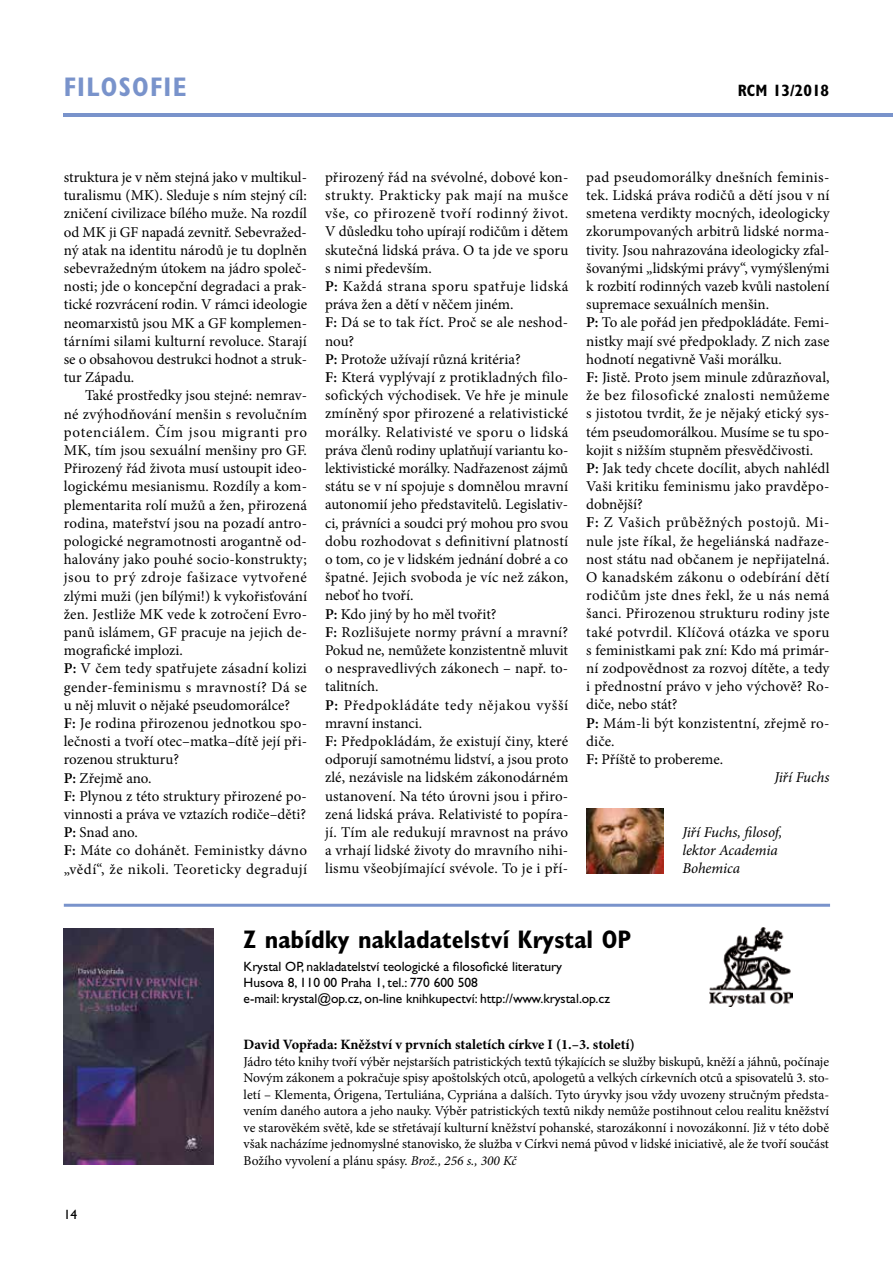
<style>
.page{position:relative;width:893px;height:1263px;background:#fff}
.page>*{position:absolute;margin:0;border:0;box-sizing:border-box;transform-origin:0 0}
.t1{font:700 condensed 27px "Gill Sans Std";letter-spacing:.05em;color:#7993cb}
.t2{font:700 condensed 25.5px "Gill Sans Std";color:#000}
.t3{font:700 condensed 16.5px "Gill Sans Std";color:#000}
.t4{font:15px/18.1px "Minion Pro";letter-spacing:.01em;color:#000}
.t5{font:15px "Minion Pro";letter-spacing:.03em;color:#000}
.t6{font:italic 15px/18px "Minion Pro";letter-spacing:-.005em;color:#000}
.t7{font:15px "Minion Pro";letter-spacing:.04em;color:#000}
.t8{font:15px "Minion Pro";letter-spacing:.035em;color:#000}
.t9{font:700 14.25px "Minion Pro";color:#000}
.t10{font:13.5px/16.5px "Minion Pro";letter-spacing:-.005em;color:#000;text-align:justify}
.t11{font:13.5px/16.2px "Gill Sans Std";color:#000}
.s1{font-weight:600}
.s2{font-style:italic}
</style>
<div class="page">
<hr style="left:64px;top:113px;width:829px;height:4px;background:#7993cb">
<img style="left:586px;top:808px;width:77px;height:66px">
<hr style="left:64px;top:904px;width:766px;height:3px;background:#7993cb">
<img style="left:709px;top:927px;width:83px;height:80px">
<img style="left:64px;top:928px;width:150px;height:237px">
<h1 class="t1" style="left:64px;top:71px;width:124px">FILOSOFIE</h1>
<p class="t3" style="left:738px;top:81px;width:93px">RCM 13/2018</p>
<p class="t4" style="left:64px;top:168px;width:245px;text-align:justify">struktura je v něm stejná jako v multikul&shy;turalismu (MK). Sleduje s ním stejný cíl: zničení civilizace bílého muže. Na rozdíl od MK ji GF napadá zevnitř. Sebevražed&shy;ný atak na identitu národů je tu doplněn sebevražedným útokem na jádro společ&shy;nosti; jde o koncepční degradaci a prak&shy;tické rozvrácení rodin. V rámci ideologie neomarxistů jsou MK a GF komplemen&shy;tárními silami kulturní revoluce. Starají se o obsahovou destrukci hodnot a struk&shy;tur Západu.</p>
<p class="t4" style="left:64px;top:387px;width:245px;text-indent:21px">Také prostředky jsou stejné: nemrav&shy;né zvýhodňování menšin s revolučním potenciálem. Čím jsou migranti pro MK, tím jsou sexuální menšiny pro GF.<br>Přirozený řád života musí ustoupit ideo&shy;logickému mesianismu. Rozdíly a kom&shy;plementarita rolí mužů a žen, přirozená rodina, mateřství jsou na pozadí antro&shy;pologické negramotnosti arogantně od&shy;halovány jako pouhé socio-konstrukty; jsou to prý zdroje fašizace vytvořené zlými muži (jen bílými!) k vykořisťování žen. Jestliže MK vede k zotročení Evro&shy;panů islámem, GF pracuje na jejich de&shy;mografické implozi.<br><span class="s1">P:</span> V čem tedy spatřujete zásadní kolizi gender-feminismu s mravností? Dá se u něj mluvit o nějaké pseudomorálce?<br><span class="s1">F:</span> Je rodina přirozenou jednotkou spo&shy;lečnosti a tvoří otec–matka–dítě její při&shy;rozenou strukturu?<br><span class="s1">P:</span> Zřejmě ano.<br><span class="s1">F:</span> Plynou z této struktury přirozené po&shy;vinnosti a práva ve vztazích rodiče–děti?<br><span class="s1">P:</span> Snad ano.<br><span class="s1">F:</span> Máte co dohánět. Feministky dávno „vědí“, že nikoli. Teoreticky degradují</p>
<p class="t4" style="left:325px;top:168px;width:245px">přirozený řád na svévolné, dobové kon&shy;strukty. Prakticky pak mají na mušce vše, co přirozeně tvoří rodinný život.<br>V důsledku toho upírají rodičům i dětem skutečná lidská práva. O ta jde ve sporu s nimi především.<br><span class="s1">P:</span> Každá strana sporu spatřuje lidská práva žen a dětí v něčem jiném.<br><span class="s1">F:</span> Dá se to tak říct. Proč se ale neshod&shy;nou?<br><span class="s1">P:</span> Protože užívají různá kritéria?<br><span class="s1">F:</span> Která vyplývají z protikladných filo&shy;sofických východisek. Ve hře je minule zmíněný spor přirozené a relativistické morálky. Relativisté ve sporu o lidská práva členů rodiny uplatňují variantu ko&shy;lektivistické morálky. Nadřazenost zájmů státu se v ní spojuje s domnělou mravní autonomií jeho představitelů. Legislativ&shy;ci, právníci a soudci prý mohou pro svou dobu rozhodovat s definitivní platností o tom, co je v lidském jednání dobré a co špatné. Jejich svoboda je víc než zákon, neboť ho tvoří.<br><span class="s1">P:</span> Kdo jiný by ho měl tvořit?<br><span class="s1">F:</span> Rozlišujete normy právní a mravní?<br>Pokud ne, nemůžete konzistentně mluvit o nespravedlivých zákonech – např. to&shy;talitních.<br><span class="s1">P:</span> Předpokládáte tedy nějakou vyšší mravní instanci.<br><span class="s1">F:</span> Předpokládám, že existují činy, které odporují samotnému lidství, a jsou proto zlé, nezávisle na lidském zákonodárném ustanovení. Na této úrovni jsou i přiro&shy;zená lidská práva. Relativisté to popíra&shy;jí. Tím ale redukují mravnost na právo a vrhají lidské životy do mravního nihi&shy;lismu všeobjímající svévole. To je i pří-</p>
<p class="t4" style="left:586px;top:168px;width:245px">pad pseudomorálky dnešních feminis-</p>
<p class="t4" style="left:586px;top:186px;width:245px">tek. Lidská práva rodičů a dětí jsou v ní</p>
<p class="t4" style="left:586px;top:204px;width:245px">smetena verdikty mocných, ideologicky</p>
<p class="t4" style="left:586px;top:223px;width:245px">zkorumpovaných arbitrů lidské norma-</p>
<p class="t4" style="left:586px;top:241px;width:245px">tivity. Jsou nahrazována ideologicky zfal-</p>
<p class="t4" style="left:586px;top:259px;width:245px">šovanými „lidskými právy“, vymýšlenými</p>
<p class="t4" style="left:586px;top:277px;width:245px">k rozbití rodinných vazeb kvůli nastolení</p>
<p class="t4" style="left:586px;top:295px;width:184px">supremace sexuálních menšin.</p>
<p class="t4" style="left:586px;top:313px;width:245px"><span class="s1">P:</span> To ale pořád jen předpokládáte. Femi-</p>
<p class="t4" style="left:586px;top:332px;width:245px">nistky mají své předpoklady. Z nich zase</p>
<p class="t4" style="left:586px;top:350px;width:197px">hodnotí negativně Vaši morálku.</p>
<p class="t4" style="left:586px;top:368px;width:245px"><span class="s1">F:</span> Jistě. Proto jsem minule zdůrazňoval,</p>
<p class="t7" style="left:586px;top:385px;width:245px">že bez filosofické znalosti nemůžeme</p>
<p class="t4" style="left:586px;top:404px;width:245px">s jistotou tvrdit, že je nějaký etický sys-</p>
<p class="t4" style="left:586px;top:423px;width:245px">tém pseudomorálkou. Musíme se tu spo-</p>
<p class="t4" style="left:586px;top:441px;width:228px">kojit s nižším stupněm přesvědčivosti.</p>
<p class="t4" style="left:586px;top:459px;width:245px"><span class="s1">P:</span> Jak tedy chcete docílit, abych nahlédl</p>
<p class="t4" style="left:586px;top:477px;width:245px">Vaši kritiku feminismu jako pravděpo-</p>
<p class="t4" style="left:586px;top:495px;width:58px">dobnější?</p>
<p class="t8" style="left:586px;top:513px;width:245px"><span class="s1">F:</span> Z Vašich průběžných postojů. Mi-</p>
<p class="t4" style="left:586px;top:532px;width:245px">nule jste říkal, že hegeliánská nadřaze-</p>
<p class="t4" style="left:586px;top:550px;width:245px">nost státu nad občanem je nepřijatelná.</p>
<p class="t4" style="left:586px;top:568px;width:245px">O kanadském zákonu o odebírání dětí</p>
<p class="t5" style="left:586px;top:585px;width:245px">rodičům jste dnes řekl, že u nás nemá</p>
<p class="t4" style="left:586px;top:605px;width:245px">šanci. Přirozenou strukturu rodiny jste</p>
<p class="t5" style="left:586px;top:622px;width:245px">také potvrdil. Klíčová otázka ve sporu</p>
<p class="t4" style="left:586px;top:641px;width:245px">s feministkami pak zní: Kdo má primár-</p>
<p class="t4" style="left:586px;top:659px;width:245px">ní zodpovědnost za rozvoj dítěte, a tedy</p>
<p class="t4" style="left:586px;top:677px;width:245px">i přednostní právo v jeho výchově? Ro-</p>
<p class="t4" style="left:586px;top:696px;width:93px">diče, nebo stát?</p>
<p class="t4" style="left:586px;top:714px;width:245px"><span class="s1">P:</span> Mám-li být konzistentní, zřejmě ro-</p>
<p class="t4" style="left:586px;top:732px;width:30px">diče.</p>
<p class="t4" style="left:586px;top:750px;width:138px"><span class="s1">F:</span> Příště to probereme.</p>
<p class="t6" style="left:774px;top:768px;width:57px">Jiří Fuchs</p>
<p class="t6" style="left:682px;top:823px;width:101px">Jiří Fuchs, filosof, lektor Academia<br>Bohemica</p>
<h2 class="t2" style="left:244px;top:924px;width:389px">Z nabídky nakladatelství Krystal OP</h2>
<p class="t11" style="left:244px;top:958px;width:368px">Krystal OP, nakladatelství teologické a filosofické literatury<br>Husova 8, 110 00 Praha 1, tel.: 770 600 508<br>e-mail: krystal@op.cz, on-line knihkupectví: http://www.krystal.op.cz</p>
<p class="t11" style="left:64px;top:1207px;width:15px">14</p>
<p class="t9" style="left:244px;top:1034px;width:393px">David Vopřada: Kněžství v prvních staletích církve I (1.–3. století)</p>
<p class="t10" style="left:244px;top:1053px;width:587px">Jádro této knihy tvoří výběr nejstarších patristických textů týkajících se služby biskupů, kněží a jáhnů, počínaje Novým zákonem a pokračuje spisy apoštolských otců, apologetů a velkých církevních otců a spisovatelů 3. sto&shy;letí – Klementa, Órigena, Tertuliána, Cypriána a dalších. Tyto úryvky jsou vždy uvozeny stručným předsta&shy;vením daného autora a jeho nauky. Výběr patristických textů nikdy nemůže postihnout celou realitu kněžství ve starověkém světě, kde se střetávají kulturní kněžství pohanské, starozákonní i novozákonní. Již v této době však nacházíme jednomyslné stanovisko, že služba v Církvi nemá původ v lidské iniciativě, ale že tvoří součást Božího vyvolení a plánu spásy. <span class="s2">Brož., 256 s., 300 Kč</span></p>
</div>
